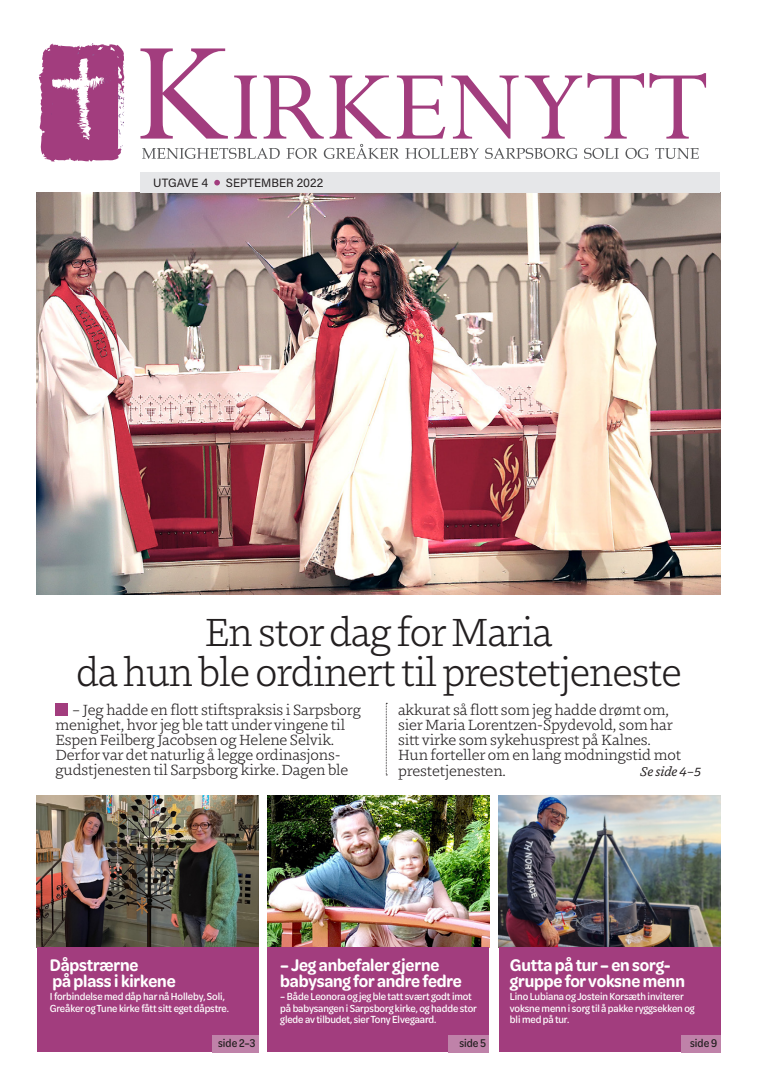
<style>
.page{position:relative;width:772px;height:1092px;background:#fff}
.page>*{position:absolute;margin:0;border:0;box-sizing:border-box;transform-origin:0 0}
.Tittel_hoved{font:300 40px/40px "Dovetail MVB";letter-spacing:-.025em;color:#231f20;text-align:center}
.Brødtekst_sans{font:600 18px/16px "Omnes Semi Cond";letter-spacing:-.01em;color:#fff}
.Brødtekst_sans-2{font:300 15px/15px "Dovetail MVB";letter-spacing:-.01em;color:#231f20}
.Brødtekst_sans-3{font:italic 13px "Dovetail MVB";letter-spacing:-.01em;color:#231f20}
.t1{font:12px "Acumin Pro";color:#231f20}
.Brødtekst_sans-4{font:500 12px "Omnes Cond";color:#231f20}
.Brødtekst_sans-5{font:500 11px/11.5px "Omnes Cond";letter-spacing:-.01em;color:#fff}
</style>
<div class="page">
<img style="left:37px;top:192px;width:683px;height:403px">
<img style="left:498px;top:795px;width:222px;height:152px">
<img style="left:37px;top:795px;width:222px;height:152px">
<img style="left:267px;top:795px;width:222px;height:152px">
<div style="left:140px;top:172px;width:579px;height:20px;background:#e6e7e9"></div>
<svg style="left:214px;top:180px;width:6px;height:5px"></svg>
<svg style="left:140px;top:48px;width:565px;height:91px"></svg>
<svg style="left:142px;top:144px;width:556px;height:15px"></svg>
<svg style="left:38px;top:43px;width:87px;height:119px"></svg>
<div style="left:498px;top:947px;width:222px;height:104px;background:#a23d7e"></div>
<div style="left:37px;top:947px;width:222px;height:104px;background:#a23d7e"></div>
<div style="left:55px;top:703px;width:12px;height:12px;background:#a23d7e"></div>
<div style="left:681px;top:1034px;width:39px;height:17px;background:#bf82a9"></div>
<div style="left:212px;top:1034px;width:47px;height:17px;background:#bf82a9"></div>
<div style="left:267px;top:947px;width:222px;height:104px;background:#a23d7e"></div>
<div style="left:448px;top:1034px;width:41px;height:17px;background:#bf82a9"></div>
<svg style="left:386px;top:703px;width:1px;height:72px"></svg>
<p class="t1" style="left:153px;top:174px;width:56px">UTGAVE 4</p>
<p class="t1" style="left:226px;top:174px;width:99px">SEPTEMBER 2022</p>
<p class="Tittel_hoved" style="left:76px;top:610px;width:607px">En stor dag for Maria<br>da hun ble ordinert til prestetjeneste</p>
<p class="Brødtekst_sans-2" style="left:398px;top:701px;width:284px">akkurat så flott som jeg hadde drømt om, sier Maria Lorentzen-Spydevold, som har sitt virke som sykehusprest på Kalnes.<br>Hun forteller om en lang modningstid mot prestetjenesten.</p>
<p class="Brødtekst_sans-2" style="left:55px;top:701px;width:307px;text-indent:17px">– Jeg hadde en flott stiftspraksis i Sarpsborg menighet, hvor jeg ble tatt under vingene til Espen Feilberg Jacobsen og Helene Selvik.<br>Derfor var det naturlig å legge ordinasjons&shy;gudstjenesten til Sarpsborg kirke. Dagen ble</p>
<p class="Brødtekst_sans-3" style="left:639px;top:762px;width:62px">Se side 4–5</p>
<p class="Brødtekst_sans" style="left:50px;top:955px;width:127px">Dåpstrærne<br>på plass i kirkene</p>
<p class="Brødtekst_sans-5" style="left:50px;top:990px;width:180px">I forbindelse med dåp har nå Holleby, Soli,<br>Greåker og Tune kirke fått sitt eget dåpstre.</p>
<p class="Brødtekst_sans" style="left:509px;top:955px;width:176px">Gutta på tur – en sorg&shy;gruppe for voksne menn</p>
<p class="Brødtekst_sans-5" style="left:509px;top:990px;width:186px">Lino Lubiana og Jostein Korsæth inviterer voksne menn i sorg til å pakke ryggsekken og bli med på tur.</p>
<p class="Brødtekst_sans" style="left:280px;top:955px;width:183px">– Jeg anbefaler gjerne babysang for andre fedre</p>
<p class="Brødtekst_sans-5" style="left:280px;top:990px;width:198px">– Både Leonora og jeg ble tatt svært godt imot på babysangen i Sarpsborg kirke, og hadde stor glede av tilbudet, sier Tony Elvegaard.</p>
<p class="Brødtekst_sans-4" style="left:459px;top:1035px;width:28px">side 5</p>
<p class="Brødtekst_sans-4" style="left:218px;top:1035px;width:39px">side 2–3</p>
<p class="Brødtekst_sans-4" style="left:689px;top:1035px;width:29px">side 9</p>
</div>
